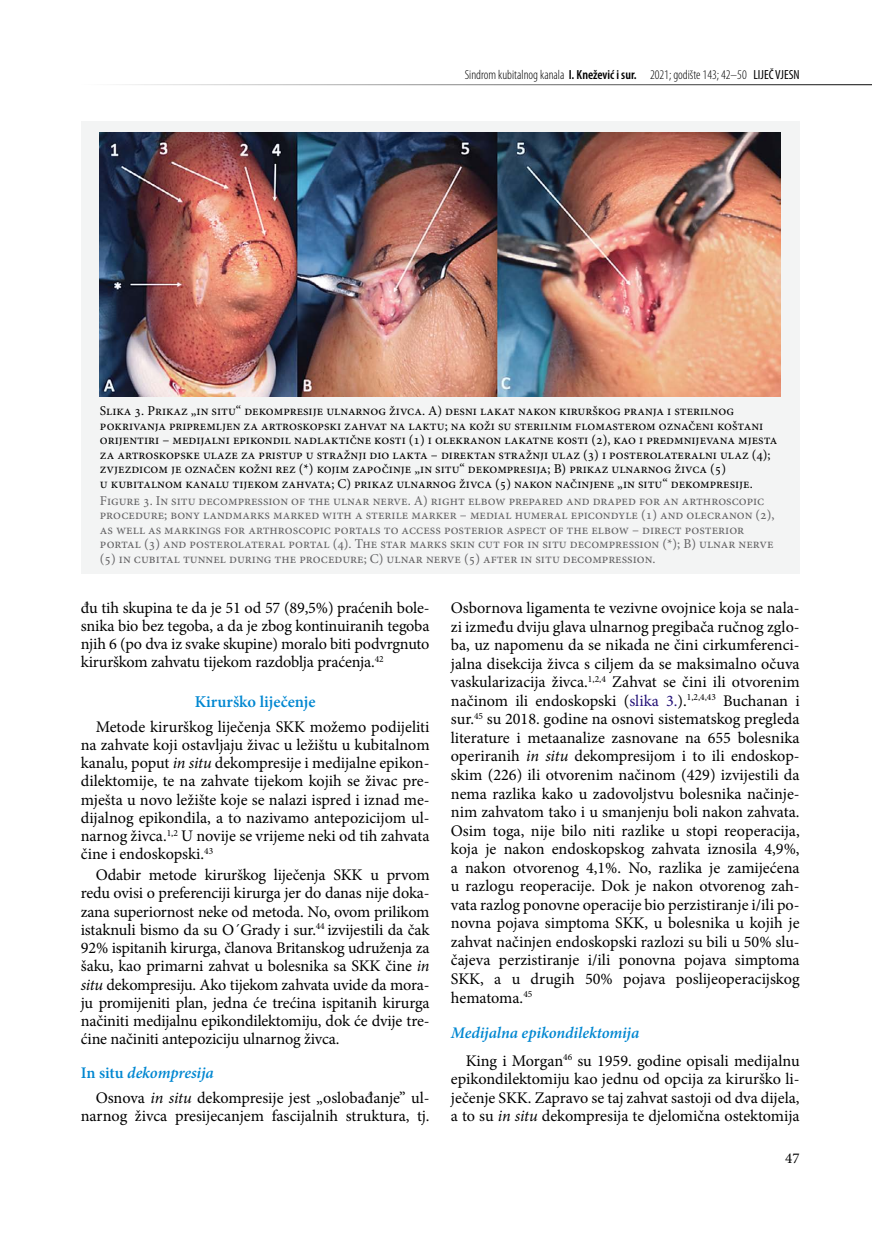
<style>
.page{position:relative;width:872px;height:1234px;background:#fff}
.page>*{position:absolute;margin:0;border:0;box-sizing:border-box;transform-origin:0 0}
.t1{font:600 16.5px "Minion Pro";color:#0087d1}
.t2{font:16.2px/18.6px "Minion Pro";letter-spacing:-.005em;color:#000;text-align:justify}
.t3{font:15px "Minion Pro";color:#000}
.t4{font:13.5px/14.5px "Minion Pro";color:#000}
.t5{font:13.5px/14.5px "Minion Pro";color:#646365}
.t6{font:300 condensed 13.2px "Myriad Pro";color:#000}
.s1{font-weight:600}
.s2{font-weight:400}
.s3{font-style:italic}
.s4{font-weight:600;color:#0087d1}
.s5{font-weight:600;font-style:italic;color:#0087d1}
.s6{color:#231177}
</style>
<div class="page">
<hr style="left:81px;top:84px;width:791px;height:1px;background:#000">
<div style="left:81px;top:121px;width:718px;height:452px;background:#f3f4f4"></div>
<img style="left:100px;top:132px;width:680px;height:264px">
<p class="t6" style="left:465px;top:67px;width:336px">Sindrom kubitalnog kanala <span class="s1">I. Knežević i sur.</span> 2021; godište 143; 42–50 <span class="s2">LIJEČ VJESN</span></p>
<p class="t4" style="left:100px;top:403px;width:679px">Slika 3. Prikaz „in situ“ dekompresije ulnarnog živca. A) desni lakat nakon kirurškog pranja i sterilnog pokrivanja pripremljen za artroskopski zahvat na laktu; na koži su sterilnim flomasterom označeni koštani orijentiri – medijalni epikondil nadlaktične kosti (1) i olekranon lakatne kosti (2), kao i predmnijevana mjesta za artroskopske ulaze za pristup u stražnji dio lakta – direktan stražnji ulaz (3) i posterolateralni ulaz (4); zvjezdicom je označen kožni rez (*) kojim započinje „in situ“ dekompresija; B) prikaz ulnarnog živca (5)<br>u kubitalnom kanalu tijekom zahvata; C) prikaz ulnarnog živca (5) nakon načinjene „in situ“ dekompresije.</p>
<p class="t5" style="left:100px;top:493px;width:676px">Figure 3. In situ decompression of the ulnar nerve. A) right elbow prepared and draped for an arthroscopic procedure; bony landmarks marked with a sterile marker – medial humeral epicondyle (1) and olecranon (2), as well as markings for arthroscopic portals to access posterior aspect of the elbow – direct posterior portal (3) and posterolateral portal (4). The star marks skin cut for in situ decompression (*); B) ulnar nerve (5) in cubital tunnel during the procedure; C) ulnar nerve (5) after in situ decompression.</p>
<p class="t2" style="left:81px;top:598px;width:350px;line-height:18px">đu tih skupina te da je 51 od 57 (89,5%) praćenih bole&shy;snika bio bez tegoba, a da je zbog kontinuiranih tegoba njih 6 (po dva iz svake skupine) moralo biti podvrgnuto kirurškom zahvatu tijekom razdoblja praćenja.<sup>42</sup></p>
<p class="t1" style="left:195px;top:690px;width:122px">Kirurško liječenje</p>
<p class="t2" style="left:81px;top:717px;width:350px;text-indent:15px">Metode kirurškog liječenja SKK možemo podijeliti na zahvate koji ostavljaju živac u ležištu u kubitalnom kanalu, poput <span class="s3">in situ</span> dekompresije i medijalne epikon&shy;dilektomije, te na zahvate tijekom kojih se živac pre&shy;mješta u novo ležište koje se nalazi ispred i iznad me&shy;dijalnog epikondila, a to nazivamo antepozicijom ul&shy;narnog živca.<sup>1,2</sup> U novije se vrijeme neki od tih zahvata čine i endoskopski.<sup>43</sup></p>
<p class="t2" style="left:81px;top:865px;width:350px;line-height:18.1px;text-indent:15px">Odabir metode kirurškog liječenja SKK u prvom redu ovisi o preferenciji kirurga jer do danas nije doka&shy;zana superiornost neke od metoda. No, ovom prilikom istaknuli bismo da su O´Grady i sur.<sup>44</sup> izvijestili da čak 92% ispitanih kirurga, članova Britanskog udruženja za šaku, kao primarni zahvat u bolesnika sa SKK čine <span class="s3">in situ</span> dekompresiju. Ako tijekom zahvata uvide da mora&shy;ju promijeniti plan, jedna će trećina ispitanih kirurga načiniti medijalnu epikondilektomiju, dok će dvije tre&shy;ćine načiniti antepoziciju ulnarnog živca.</p>
<p class="t2" style="left:96px;top:1059px;width:335px;line-height:25.2px;text-indent:-15px"><span class="s4">In situ</span> <span class="s5">dekompresija<br></span>Osnova <span class="s3">in situ</span> dekompresije jest „oslobađanje” ul-</p>
<p class="t2" style="left:81px;top:1106px;width:350px">narnog živca presijecanjem fascijalnih struktura, tj.</p>
<p class="t2" style="left:451px;top:598px;width:350px">Osbornova ligamenta te vezivne ovojnice koja se nala&shy;zi između dviju glava ulnarnog pregibača ručnog zglo&shy;ba, uz napomenu da se nikada ne čini cirkumferenci&shy;jalna disekcija živca s ciljem da se maksimalno očuva vaskularizacija živca.<sup>1,2,4</sup> Zahvat se čini ili otvorenim načinom ili endoskopski (<span class="s6">slika 3.</span>).<sup>1,2,4,43</sup> Buchanan i sur.<sup>45</sup> su 2018. godine na osnovi sistematskog pregleda literature i metaanalize zasnovane na 655 bolesnika operiranih <span class="s3">in situ</span> dekompresijom i to ili endoskop&shy;skim (226) ili otvorenim načinom (429) izvijestili da nema razlika kako u zadovoljstvu bolesnika načinje&shy;nim zahvatom tako i u smanjenju boli nakon zahvata.<br>Osim toga, nije bilo niti razlike u stopi reoperacija, koja je nakon endoskopskog zahvata iznosila 4,9%, a nakon otvorenog 4,1%. No, razlika je zamijećena u razlogu reoperacije. Dok je nakon otvorenog zah&shy;vata razlog ponovne operacije bio perzistiranje i/ili po&shy;novna pojava simptoma SKK, u bolesnika u kojih je zahvat načinjen endoskopski razlozi su bili u 50% slu&shy;čajeva perzistiranje i/ili ponovna pojava simptoma SKK, a u drugih 50% pojava poslijeoperacijskog hematoma.<sup>45</sup></p>
<p class="t2" style="left:466px;top:1019px;width:335px;line-height:27.5px;text-indent:-15px"><span class="s5">Medijalna epikondilektomija<br></span>King i Morgan<sup>46</sup> su 1959. godine opisali medijalnu</p>
<p class="t2" style="left:451px;top:1069px;width:350px">epikondilektomiju kao jednu od opcija za kirurško li&shy;ječenje SKK. Zapravo se taj zahvat sastoji od dva dijela, a to su <span class="s3">in situ</span> dekompresija te djelomična ostektomija</p>
<p class="t3" style="left:785px;top:1147px;width:16px">47</p>
</div>
